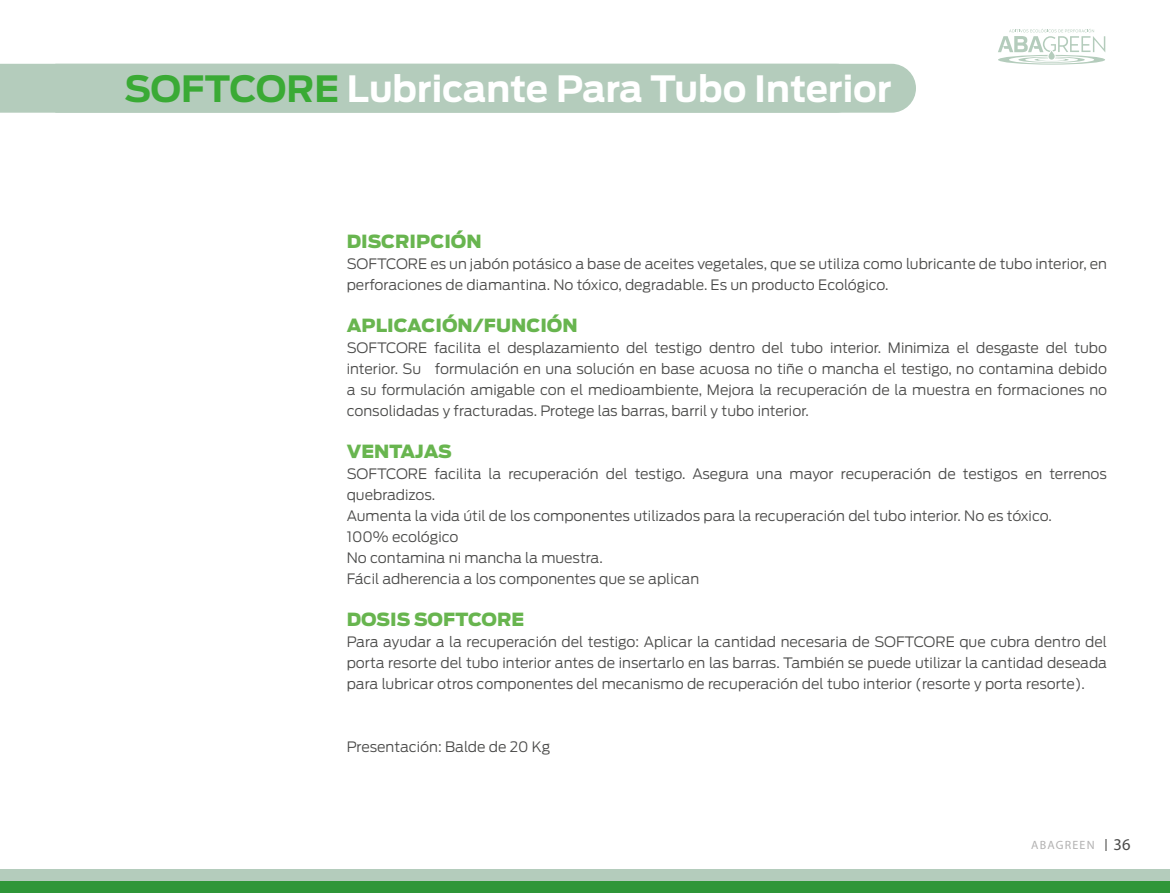
<style>
.page{position:relative;width:1170px;height:893px;background:#fff}
.page>*{position:absolute;margin:0;border:0;box-sizing:border-box;transform-origin:0 0}
.t1{font:700 36px "Antenna";color:#fff}
.t2{font:900 18px "Antenna";color:#68b54f}
.t3{font:300 14.25px/21px "Antenna";color:#4a4a49}
.t4{font:12px "Myriad Pro";letter-spacing:.1em;color:#b3b2b2}
.s1{color:#3aaa35}
.s2{font-size:16.5px;color:#4a4a49}
</style>
<div class="page">
<div style="left:0;top:63px;width:55px;height:50px;background:#b4ccbc"></div>
<div style="left:55px;top:63px;width:860px;height:50px;background:#b4ccbc"></div>
<div style="left:0;top:870px;width:1169px;height:15px;background:#b4ccbc"></div>
<div style="left:0;top:882px;width:1169px;height:11px;background:#2f9638"></div>
<svg style="left:998px;top:29px;width:107px;height:36px"></svg>
<h1 class="t1" style="left:124px;top:68px;width:768px"><span class="s1">SOFTCORE</span> Lubricante Para Tubo Interior</h1>
<p class="t2" style="left:347px;top:231px;width:136px">DISCRIPCIÓN</p>
<p class="t3" style="left:347px;top:254px;width:761px">SOFTCORE es un jabón potásico a base de aceites vegetales, que se utiliza como lubricante de tubo interior, en perforaciones de diamantina. No tóxico, degradable. Es un producto Ecológico.</p>
<p class="t2" style="left:347px;top:315px;width:232px">APLICACIÓN/FUNCIÓN</p>
<p class="t3" style="left:347px;top:338px;width:761px;text-align:justify">SOFTCORE facilita el desplazamiento del testigo dentro del tubo interior. Minimiza el desgaste del tubo interior. Su formulación en una solución en base acuosa no tiñe o mancha el testigo, no contamina debido a su formulación amigable con el medioambiente, Mejora la recuperación de la muestra en formaciones no consolidadas y fracturadas. Protege las barras, barril y tubo interior.</p>
<p class="t2" style="left:347px;top:441px;width:107px">VENTAJAS</p>
<p class="t3" style="left:347px;top:464px;width:761px">SOFTCORE facilita la recuperación del testigo. Asegura una mayor recuperación de testigos en terrenos quebradizos.<br>Aumenta la vida útil de los componentes utilizados para la recuperación del tubo interior. No es tóxico.<br>100% ecológico<br>No contamina ni mancha la muestra.<br>Fácil adherencia a los componentes que se aplican</p>
<p class="t2" style="left:347px;top:609px;width:179px">DOSIS SOFTCORE</p>
<p class="t3" style="left:347px;top:632px;width:761px;text-align:justify">Para ayudar a la recuperación del testigo: Aplicar la cantidad necesaria de SOFTCORE que cubra dentro del porta resorte del tubo interior antes de insertarlo en las barras. También se puede utilizar la cantidad deseada para lubricar otros componentes del mecanismo de recuperación del tubo interior (resorte y porta resorte).</p>
<p class="t3" style="left:347px;top:737px;width:205px">Presentación: Balde de 20 Kg</p>
<p class="t4" style="left:1031px;top:837px;width:101px">ABAGREEN <span class="s2">36</span></p>
</div>
